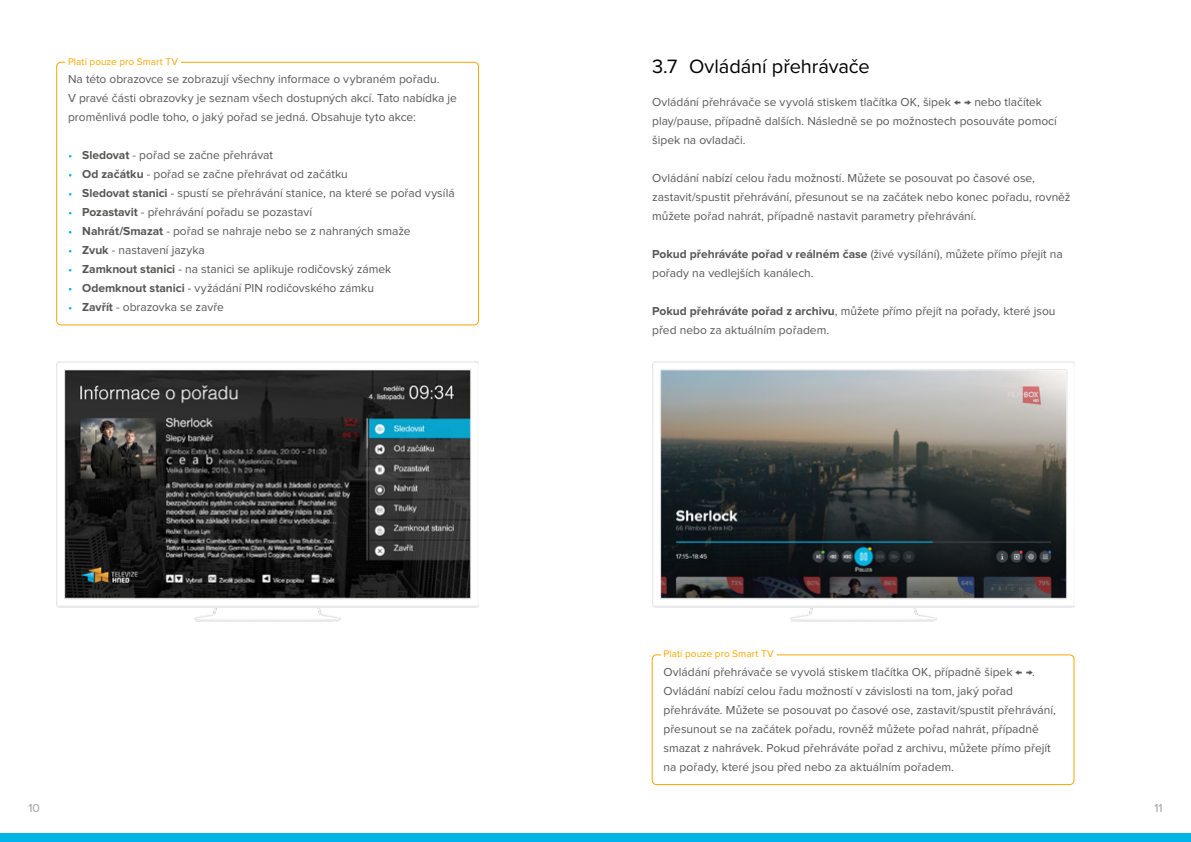
<style>
.page{position:relative;width:1191px;height:842px;background:#fff}
.page>*{position:absolute;margin:0;border:0;box-sizing:border-box;transform-origin:0 0}
.t1{font:20px "Proxima Nova";letter-spacing:-.005em;color:#000}
.t2{font:12px/19px "Proxima Nova";color:#575756}
.t3{font:12px "Proxima Nova";color:#9d9d9c}
.t4{font:10px "Proxima Nova";letter-spacing:.005em;color:#f7a600}
.s1{color:#fff}
.s2{font-weight:700}
</style>
<div class="page">
<div style="left:0;top:833px;width:1191px;height:9px;background:#00b5e5"></div>
<div style="left:56px;top:62px;width:423px;height:263px;border:1px solid #f7a600;border-radius:4px"></div>
<div style="left:65px;top:57px;width:116px;height:10px;background:#fff"></div>
<img style="left:57px;top:361px;width:421px;height:260px">
<img style="left:652px;top:361px;width:422px;height:260px">
<div style="left:651px;top:654px;width:423px;height:131px;border:1px solid #f7a600;border-radius:4px"></div>
<div style="left:660px;top:649px;width:116px;height:10px;background:#fff"></div>
<p class="t4" style="left:68px;top:57px;width:112px">Platí pouze pro Smart TV</p>
<p class="t2" style="left:68px;top:70px;width:390px">Na této obrazovce se zobrazují všechny informace o vybraném pořadu.<br>V pravé části obrazovky je seznam všech dostupných akcí. Tato nabídka je proměnlivá podle toho, o jaký pořad se jedná. Obsahuje tyto akce:</p>
<p class="t2" style="left:68px;top:146px;width:206px"><span class="s1">•</span> <span class="s2">Sledovat</span> - pořad se začne přehrávat</p>
<p class="t2" style="left:68px;top:165px;width:281px"><span class="s1">•</span> <span class="s2">Od začátku</span> - pořad se začne přehrávat od začátku</p>
<p class="t2" style="left:68px;top:184px;width:388px"><span class="s1">•</span> <span class="s2">Sledovat stanici</span> - spustí se přehrávání stanice, na které se pořad vysílá</p>
<p class="t2" style="left:68px;top:203px;width:246px"><span class="s1">•</span> <span class="s2">Pozastavit</span> - přehrávání pořadu se pozastaví</p>
<p class="t2" style="left:68px;top:222px;width:344px"><span class="s1">•</span> <span class="s2">Nahrát/Smazat</span> - pořad se nahraje nebo se z nahraných smaže</p>
<p class="t2" style="left:68px;top:241px;width:138px"><span class="s1">•</span> <span class="s2">Zvuk</span> - nastavení jazyka</p>
<p class="t2" style="left:68px;top:260px;width:325px"><span class="s1">•</span> <span class="s2">Zamknout stanici</span> - na stanici se aplikuje rodičovský zámek</p>
<p class="t2" style="left:68px;top:279px;width:307px"><span class="s1">•</span> <span class="s2">Odemknout stanici</span> - vyžádání PIN rodičovského zámku</p>
<p class="t2" style="left:68px;top:298px;width:157px"><span class="s1">•</span> <span class="s2">Zavřít</span> - obrazovka se zavře</p>
<h1 class="t1" style="left:652px;top:57px;width:219px">3.7 Ovládání přehrávače</h1>
<p class="t2" style="left:652px;top:93px;width:406px">Ovládání přehrávače se vyvolá stiskem tlačítka OK, šipek ← → nebo tlačítek play/pause, případně dalších. Následně se po možnostech posouváte pomocí šipek na ovladači.</p>
<p class="t2" style="left:652px;top:169px;width:420px">Ovládání nabízí celou řadu možností. Můžete se posouvat po časové ose, zastavit/spustit přehrávání, přesunout se na začátek nebo konec pořadu, rovněž můžete pořad nahrát, případně nastavit parametry přehrávání.</p>
<p class="t2" style="left:652px;top:245px;width:412px"><span class="s2">Pokud přehráváte pořad v reálném čase</span> (živé vysílání), můžete přímo přejít na pořady na vedlejších kanálech.</p>
<p class="t2" style="left:652px;top:302px;width:405px"><span class="s2">Pokud přehráváte pořad z archivu</span>, můžete přímo přejít na pořady, které jsou před nebo za aktuálním pořadem.</p>
<p class="t4" style="left:663px;top:649px;width:112px">Platí pouze pro Smart TV</p>
<p class="t2" style="left:663px;top:663px;width:394px">Ovládání přehrávače se vyvolá stiskem tlačítka OK, případně šipek ← →.<br>Ovládání nabízí celou řadu možností v závislosti na tom, jaký pořad přehráváte. Můžete se posouvat po časové ose, zastavit/spustit přehrávání, přesunout se na začátek pořadu, rovněž můžete pořad nahrát, případně smazat z nahrávek. Pokud přehráváte pořad z archivu, můžete přímo přejít na pořady, které jsou před nebo za aktuálním pořadem.</p>
<p class="t3" style="left:28px;top:802px;width:13px">10</p>
<p class="t3" style="left:1154px;top:802px;width:10px">11</p>
</div>
